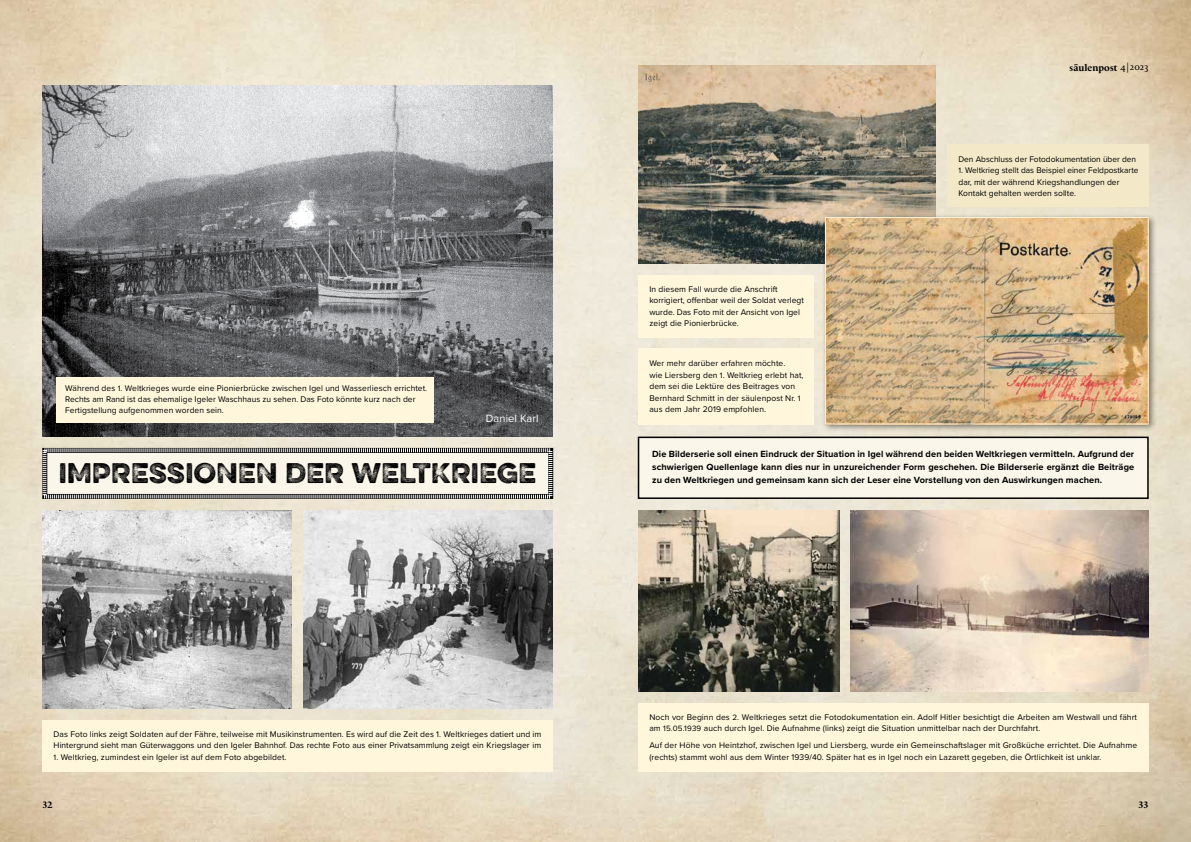
<style>
.page{position:relative;width:1191px;height:842px;background:#fff}
.page>*{position:absolute;margin:0;border:0;box-sizing:border-box;transform-origin:0 0}
.t1{font:300 25.4px "Eveleth Slant";letter-spacing:.015em;color:#000}
.t2{font:11px "Proxima Nova";letter-spacing:.01em;color:#fff}
.t3{font:700 9.5px "Le Monde Livre Cla Std";letter-spacing:.015em;color:#000}
.t4{font:700 9.2px/13px "Proxima Nova";letter-spacing:.01em;color:#000;text-align:justify}
.t5{font:8.5px/11.5px "Proxima Nova";letter-spacing:.01em;color:#000}
.s1{font-family:"Capitolium 2";font-weight:400;font-size:10px}
.s2{font-size:8px}
</style>
<div class="page">
<img style="left:0;top:0;width:1191px;height:842px">
<div style="left:638px;top:437px;width:510px;height:61px;background:#faf6ea"></div>
<div style="left:638px;top:437px;width:510px;height:62px;border:2px solid #000"></div>
<img style="left:638px;top:510px;width:201px;height:182px">
<img style="left:850px;top:510px;width:298px;height:182px">
<div style="left:638px;top:703px;width:510px;height:68px;background:#fff6dc"></div>
<img style="left:638px;top:65px;width:297px;height:199px">
<div style="left:821px;top:213px;width:335px;height:219px;background:#000;opacity:.5"></div>
<img style="left:827px;top:219px;width:319px;height:203px">
<div style="left:825px;top:217px;width:323px;height:207px;border:1px solid #fff6dc"></div>
<div style="left:947px;top:145px;width:201px;height:62px;background:#f3e9c8"></div>
<div style="left:638px;top:275px;width:176px;height:62px;background:#fff6dc"></div>
<div style="left:638px;top:349px;width:176px;height:76px;background:#fff6dc"></div>
<img style="left:42px;top:510px;width:250px;height:199px">
<img style="left:42px;top:85px;width:511px;height:352px">
<img style="left:303px;top:510px;width:250px;height:199px">
<div style="left:42px;top:720px;width:511px;height:51px;background:#fff6dc"></div>
<svg style="left:42px;top:447px;width:511px;height:52px"></svg>
<div style="left:57px;top:377px;width:377px;height:45px;background:#fff6dc"></div>
<p class="t3" style="left:1069px;top:62px;width:80px">säulenpost <span class="s1">4|2023</span></p>
<p class="t5" style="left:65px;top:383px;width:363px;line-height:11px">Während des <span class="s2">1</span>. Weltkrieges wurde eine Pionierbrücke zwischen Igel und Wasserliesch errichtet.<br>Rechts am Rand ist das ehemalige Igeler Waschhaus zu sehen. Das Foto könnte kurz nach der<br>Fertigstellung aufgenommen worden sein.</p>
<p class="t2" style="left:486px;top:410px;width:54px">Daniel Karl</p>
<h1 class="t1" style="left:59px;top:453px;width:479px">IMPRESSIONEN DER WELTKRIEGE</h1>
<p class="t5" style="left:54px;top:728px;width:489px">Das Foto links zeigt Soldaten auf der Fähre, teilweise mit Musikinstrumenten. Es wird auf die Zeit des 1. Weltkrieges datiert und im<br>Hintergrund sieht man Güterwaggons und den Igeler Bahnhof. Das rechte Foto aus einer Privatsammlung zeigt ein Kriegslager im</p>
<p class="t5" style="left:54px;top:751px;width:234px"><span class="s2">1</span>. Weltkrieg, zumindest ein Igeler ist auf dem Foto abgebildet.</p>
<p class="t5" style="left:649px;top:283px;width:156px">In diesem Fall wurde die Anschrift korrigiert, offenbar weil der Soldat verlegt wurde. Das Foto mit der Ansicht von Igel zeigt die Pionierbrücke.</p>
<p class="t5" style="left:649px;top:357px;width:156px">Wer mehr darüber erfahren möchte.<br>wie Liersberg den <span class="s2">1</span>. Weltkrieg erlebt hat, dem sei die Lektüre des Beitrages von Bernhard Schmitt in der säulenpost Nr. <span class="s2">1 </span>aus dem Jahr 2019 empfohlen.</p>
<p class="t5" style="left:958px;top:153px;width:179px">Den Abschluss der Fotodokumentation über den</p>
<p class="t5" style="left:958px;top:164px;width:181px"><span class="s2">1</span>. Weltkrieg stellt das Beispiel einer Feldpostkarte dar, mit der während Kriegshandlungen der<br>Kontakt gehalten werden sollte.</p>
<p class="t4" style="left:652px;top:448px;width:483px">Die Bilderserie soll einen Eindruck der Situation in Igel während den beiden Weltkriegen vermitteln. Aufgrund der schwierigen Quellenlage kann dies nur in unzureichender Form geschehen. Die Bilderserie ergänzt die Beiträge zu den Weltkriegen und gemeinsam kann sich der Leser eine Vorstellung von den Auswirkungen machen.</p>
<p class="t5" style="left:649px;top:711px;width:489px">Noch vor Beginn des <span class="s2">2</span>. Weltkrieges setzt die Fotodokumentation ein. Adolf Hitler besichtigt die Arbeiten am Westwall und fährt am <span class="s2">15.05.1939</span> auch durch Igel. Die Aufnahme (links) zeigt die Situation unmittelbar nach der Durchfahrt.</p>
<p class="t5" style="left:649px;top:739px;width:489px">Auf der Höhe von Heintzhof, zwischen Igel und Liersberg, wurde ein Gemeinschaftslager mit Großküche errichtet. Die Aufnahme (rechts) stammt wohl aus dem Winter 1939/40. Später hat es in Igel noch ein Lazarett gegeben, die Örtlichkeit ist unklar.</p>
<p class="t3" style="left:43px;top:799px;width:11px">32</p>
<p class="t3" style="left:1138px;top:799px;width:11px">33</p>
</div>
